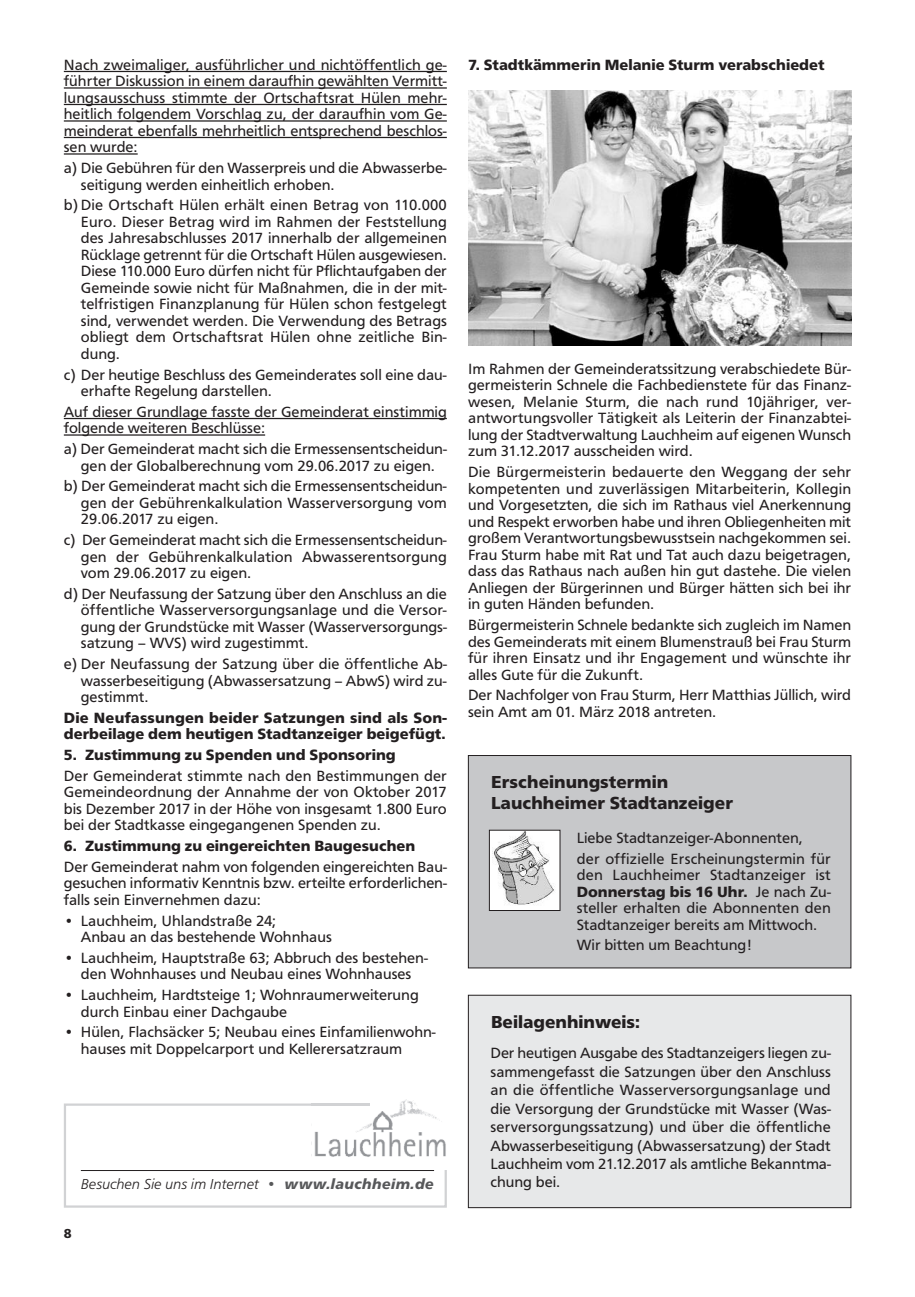
<style>
.page{position:relative;width:915px;height:1297px;background:#fff}
.page>*{position:absolute;margin:0;border:0;box-sizing:border-box;transform-origin:0 0}
.t1{font:700 18px/21px "Frutus T";color:#231f20}
.t2{font:15.3px/16.5px "Frutus T";color:#231f20;text-align:justify}
.t3{font:700 15.3px/16.5px "Frutus T";color:#231f20}
.t4{font:italic 300 15px "Frutus T";color:#231f20}
.t5{font:700 13.5px "Frutus T";color:#231f20}
.s1{font-weight:700}
.s2{font-weight:700;color:#57585a}
</style>
<div class="page">
<hr style="left:64px;top:71px;width:379px;height:1px;background:#231f20">
<hr style="left:64px;top:87px;width:379px;height:2px;background:#231f20">
<hr style="left:64px;top:104px;width:382px;height:1px;background:#231f20">
<hr style="left:64px;top:120px;width:379px;height:2px;background:#231f20">
<hr style="left:64px;top:137px;width:379px;height:1px;background:#231f20">
<hr style="left:64px;top:153px;width:74px;height:2px;background:#231f20">
<hr style="left:64px;top:418px;width:382px;height:1px;background:#231f20">
<hr style="left:64px;top:434px;width:201px;height:2px;background:#231f20">
<img style="left:468px;top:90px;width:382px;height:255px">
<div style="left:468px;top:755px;width:382px;height:213px;background:#c7c8ca"></div>
<div style="left:468px;top:755px;width:382px;height:213px;border:1px solid #231f20"></div>
<img style="left:492px;top:832px;width:66px;height:77px">
<div style="left:489px;top:830px;width:71px;height:81px;border:1px solid #231f20"></div>
<div style="left:468px;top:995px;width:382px;height:213px;background:#e7e8e9"></div>
<div style="left:468px;top:995px;width:382px;height:213px;border:1px solid #231f20"></div>
<div style="left:64px;top:1103px;width:382px;height:105px;border:2px solid #d1d2d4"></div>
<hr style="left:81px;top:1170px;width:353px;height:1px;background:#231f20">
<div style="left:370px;top:1101px;width:85px;height:68px;background:#fff"></div>
<img style="left:311px;top:1103px;width:59px;height:54px">
<img style="left:370px;top:1101px;width:76px;height:56px">
<p class="t2" style="left:64px;top:56px;width:384px">Nach zweimaliger, ausführlicher und nichtöffentlich ge&shy;führter Diskussion in einem daraufhin gewählten Vermitt&shy;lungsausschuss stimmte der Ortschaftsrat Hülen mehr&shy;heitlich folgendem Vorschlag zu, der daraufhin vom Ge&shy;meinderat ebenfalls mehrheitlich entsprechend beschlos&shy;sen wurde:</p>
<p class="t2" style="left:81px;top:160px;width:367px;text-indent:-17px">a) Die Gebühren für den Wasserpreis und die Abwasserbe&shy;seitigung werden einheitlich erhoben.</p>
<p class="t2" style="left:81px;top:197px;width:367px;text-indent:-17px">b) Die Ortschaft Hülen erhält einen Betrag von 110.000<br>Euro. Dieser Betrag wird im Rahmen der Feststellung des Jahresabschlusses 2017 innerhalb der allgemeinen Rücklage getrennt für die Ortschaft Hülen ausgewiesen.<br>Diese 110.000 Euro dürfen nicht für Pflichtaufgaben der Gemeinde sowie nicht für Maßnahmen, die in der mit&shy;telfristigen Finanzplanung für Hülen schon festgelegt sind, verwendet werden. Die Verwendung des Betrags obliegt dem Ortschaftsrat Hülen ohne zeitliche Bin&shy;dung.</p>
<p class="t2" style="left:81px;top:366px;width:367px;text-indent:-17px">c) Der heutige Beschluss des Gemeinderates soll eine dau&shy;erhafte Regelung darstellen.</p>
<p class="t2" style="left:64px;top:403px;width:384px">Auf dieser Grundlage fasste der Gemeinderat einstimmig folgende weiteren Beschlüsse:</p>
<p class="t2" style="left:64px;top:441px;width:384px;text-align:center">a) Der Gemeinderat macht sich die Ermessensentscheidun&shy;gen der Globalberechnung vom 29.06.2017 zu eigen.</p>
<p class="t2" style="left:81px;top:478px;width:367px;text-indent:-17px">b) Der Gemeinderat macht sich die Ermessensentscheidun&shy;gen der Gebührenkalkulation Wasserversorgung vom 29.06.2017 zu eigen.</p>
<p class="t2" style="left:81px;top:532px;width:367px;text-indent:-17px">c) Der Gemeinderat macht sich die Ermessensentscheidun&shy;gen der Gebührenkalkulation Abwasserentsorgung vom 29.06.2017 zu eigen.</p>
<p class="t2" style="left:81px;top:585px;width:367px;text-indent:-17px">d) Der Neufassung der Satzung über den Anschluss an die öffentliche Wasserversorgungsanlage und die Versor&shy;gung der Grundstücke mit Wasser (Wasserversorgungs&shy;satzung – WVS) wird zugestimmt.</p>
<p class="t2" style="left:81px;top:656px;width:367px;text-indent:-17px">e) Der Neufassung der Satzung über die öffentliche Ab&shy;wasserbeseitigung (Abwassersatzung – AbwS) wird zu&shy;gestimmt.</p>
<p class="t3" style="left:64px;top:709px;width:384px">Die Neufassungen beider Satzungen sind als Son&shy;derbeilage dem heutigen Stadtanzeiger beigefügt.</p>
<p class="t3" style="left:64px;top:747px;width:333px">5. Zustimmung zu Spenden und Sponsoring</p>
<p class="t2" style="left:64px;top:767px;width:384px">Der Gemeinderat stimmte nach den Bestimmungen der Gemeindeordnung der Annahme der von Oktober 2017 bis Dezember 2017 in der Höhe von insgesamt 1.800 Euro bei der Stadtkasse eingegangenen Spenden zu.</p>
<p class="t3" style="left:64px;top:838px;width:353px">6. Zustimmung zu eingereichten Baugesuchen</p>
<p class="t2" style="left:64px;top:858px;width:384px">Der Gemeinderat nahm von folgenden eingereichten Bau&shy;gesuchen informativ Kenntnis bzw. erteilte erforderlichen&shy;falls sein Einvernehmen dazu:</p>
<p class="t2" style="left:81px;top:912px;width:252px;text-indent:-17px">• Lauchheim, Uhlandstraße 24;<br>Anbau an das bestehende Wohnhaus</p>
<p class="t2" style="left:64px;top:949px;width:365px;text-align:center">• Lauchheim, Hauptstraße 63; Abbruch des bestehen&shy;den Wohnhauses und Neubau eines Wohnhauses</p>
<p class="t2" style="left:81px;top:987px;width:339px;text-indent:-17px">• Lauchheim, Hardtsteige 1; Wohnraumerweiterung durch Einbau einer Dachgaube</p>
<p class="t2" style="left:81px;top:1024px;width:356px;text-indent:-17px">• Hülen, Flachsäcker 5; Neubau eines Einfamilienwohn&shy;hauses mit Doppelcarport und Kellerersatzraum</p>
<p class="t3" style="left:468px;top:56px;width:358px">7. Stadtkämmerin Melanie Sturm verabschiedet</p>
<p class="t2" style="left:468px;top:360px;width:384px">Im Rahmen der Gemeinderatssitzung verabschiedete Bür&shy;germeisterin Schnele die Fachbedienstete für das Finanz&shy;wesen, Melanie Sturm, die nach rund 10jähriger, ver&shy;antwortungsvoller Tätigkeit als Leiterin der Finanzabtei&shy;lung der Stadtverwaltung Lauchheim auf eigenen Wunsch zum 31.12.2017 ausscheiden wird.</p>
<p class="t2" style="left:468px;top:464px;width:384px">Die Bürgermeisterin bedauerte den Weggang der sehr kompetenten und zuverlässigen Mitarbeiterin, Kollegin und Vorgesetzten, die sich im Rathaus viel Anerkennung und Respekt erworben habe und ihren Obliegenheiten mit großem Verantwortungsbewusstsein nachgekommen sei.<br>Frau Sturm habe mit Rat und Tat auch dazu beigetragen, dass das Rathaus nach außen hin gut dastehe. Die vielen Anliegen der Bürgerinnen und Bürger hätten sich bei ihr in guten Händen befunden.</p>
<p class="t2" style="left:468px;top:616px;width:384px">Bürgermeisterin Schnele bedankte sich zugleich im Namen des Gemeinderats mit einem Blumenstrauß bei Frau Sturm für ihren Einsatz und ihr Engagement und wünschte ihr alles Gute für die Zukunft.</p>
<p class="t2" style="left:468px;top:687px;width:384px">Der Nachfolger von Frau Sturm, Herr Matthias Jüllich, wird sein Amt am 01. März 2018 antreten.</p>
<p class="t1" style="left:491px;top:771px;width:243px">Erscheinungstermin<br>Lauchheimer Stadtanzeiger</p>
<p class="t2" style="left:576px;top:827px;width:255px;line-height:20.7px">Liebe Stadtanzeiger-Abonnenten,<br>der offizielle Erscheinungstermin für</p>
<p class="t2" style="left:576px;top:867px;width:255px">den Lauchheimer Stadtanzeiger ist <span class="s1">Donnerstag bis 16 Uhr.</span> Je nach Zu&shy;steller erhalten die Abonnenten den Stadtanzeiger bereits am Mittwoch.</p>
<p class="t2" style="left:576px;top:937px;width:177px">Wir bitten um Beachtung!</p>
<p class="t1" style="left:491px;top:1011px;width:150px">Beilagenhinweis:</p>
<p class="t2" style="left:490px;top:1044px;width:342px;line-height:18.5px">Der heutigen Ausgabe des Stadtanzeigers liegen zu&shy;sammengefasst die Satzungen über den Anschluss an die öffentliche Wasserversorgungsanlage und die Versorgung der Grundstücke mit Wasser (Was&shy;serversorgungssatzung) und über die öffentliche Abwasserbeseitigung (Abwassersatzung) der Stadt Lauchheim vom 21.12.2017 als amtliche Bekanntma-</p>
<p class="t4" style="left:81px;top:1175px;width:354px">Besuchen Sie uns im Internet <span class="s2">• www.lauchheim.de</span></p>
<p class="t2" style="left:490px;top:1174px;width:71px">chung bei.</p>
<p class="t5" style="left:64px;top:1225px;width:9px">8</p>
</div>
